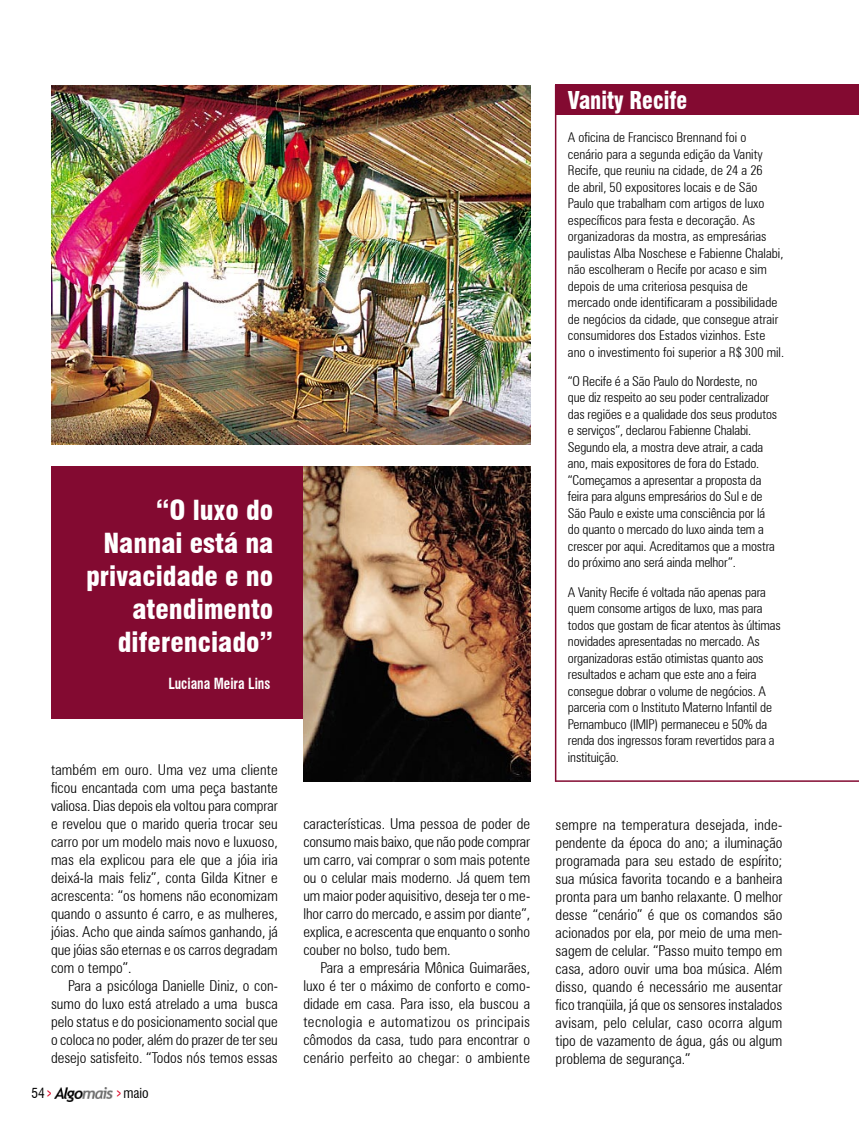
<style>
.page{position:relative;width:859px;height:1127px;background:#fff}
.page>*{position:absolute;margin:0;border:0;box-sizing:border-box;transform-origin:0 0}
.t1{font:900 condensed 27px/33px "Swiss 721 BT";color:#fff;text-align:right}
.t2{font:900 condensed 24px "Swiss 721 BT";color:#fff;scale:.9 1}
.t3{font:300 condensed 15px/18px "Zurich BT";color:#000;text-align:justify}
.t4{font:700 condensed 15px "Swiss 721 BT";color:#fff;scale:.9 1}
.t5{font:300 condensed 13.5px/16.5px "Zurich BT";letter-spacing:-.01em;color:#000}
.t6{font:condensed 13.5px "Swiss 721 BT";color:#000}
.s1{font-family:"Zurich BT";font-weight:700;font-stretch:extra-condensed;font-size:12px;color:#df0023}
</style>
<div class="page">
<img style="left:54px;top:1087px;width:58px;height:14px">
<div style="left:51px;top:466px;width:326px;height:253px;background:#830a31"></div>
<img style="left:303px;top:466px;width:227px;height:316px">
<div style="left:556px;top:85px;width:303px;height:30px;background:#830a31"></div>
<hr style="left:555px;top:85px;width:1px;height:697px;background:#830a31">
<hr style="left:556px;top:780px;width:303px;height:2px;background:#830a31">
<img style="left:51px;top:85px;width:479px;height:359px">
<h1 class="t1" style="left:86px;top:493px;width:189px">“O luxo do<br>Nannai está na privacidade e no atendimento diferenciado”</h1>
<p class="t4" style="left:168px;top:675px;width:115px">Luciana Meira Lins</p>
<p class="t3" style="left:51px;top:760px;width:228px">também em ouro. Uma vez uma cliente ficou encantada com uma peça bastante valiosa. Dias depois ela voltou para comprar e revelou que o marido queria trocar seu carro por um modelo mais novo e luxuoso, mas ela explicou para ele que a jóia iria deixá-la mais feliz”, conta Gilda Kitner e acrescenta: “os homens não economizam quando o assunto é carro, e as mulheres, jóias. Acho que ainda saímos ganhando, já que jóias são eternas e os carros degradam com o tempo”.</p>
<p class="t3" style="left:51px;top:976px;width:228px;text-indent:17px">Para a psicóloga Danielle Diniz, o con&shy;sumo do luxo está atrelado a uma busca pelo status e do posicionamento social que o coloca no poder, além do prazer de ter seu desejo satisfeito. “Todos nós temos essas</p>
<p class="t6" style="left:32px;top:1085px;width:22px">54<span class="s1">&gt;</span></p>
<p class="t6" style="left:116px;top:1085px;width:34px"><span class="s1">&gt;</span> maio</p>
<p class="t3" style="left:303px;top:815px;width:228px">características. Uma pessoa de poder de consumo mais baixo, que não pode comprar um carro, vai comprar o som mais potente ou o celular mais moderno. Já quem tem um maior poder aquisitivo, deseja ter o me&shy;lhor carro do mercado, e assim por diante”, explica, e acrescenta que enquanto o sonho couber no bolso, tudo bem.</p>
<p class="t3" style="left:303px;top:959px;width:228px;text-indent:17px">Para a empresária Mônica Guimarães, luxo é ter o máximo de conforto e como&shy;didade em casa. Para isso, ela buscou a tecnologia e automatizou os principais cômodos da casa, tudo para encontrar o cenário perfeito ao chegar: o ambiente</p>
<h2 class="t2" style="left:568px;top:85px;width:134px">Vanity Recife</h2>
<p class="t5" style="left:568px;top:129px;width:218px">A oficina de Francisco Brennand foi o cenário para a segunda edição da Vanity Recife, que reuniu na cidade, de 24 a 26<br>de abril, 50 expositores locais e de São Paulo que trabalham com artigos de luxo específicos para festa e decoração. As organizadoras da mostra, as empresárias paulistas Alba Noschese e Fabienne Chalabi, não escolheram o Recife por acaso e sim depois de uma criteriosa pesquisa de mercado onde identificaram a possibilidade de negócios da cidade, que consegue atrair consumidores dos Estados vizinhos. Este ano o investimento foi superior a R$ 300 mil.</p>
<p class="t5" style="left:568px;top:373px;width:211px">“O Recife é a São Paulo do Nordeste, no que diz respeito ao seu poder centralizador das regiões e a qualidade dos seus produtos e serviços”, declarou Fabienne Chalabi.<br>Segundo ela, a mostra deve atrair, a cada ano, mais expositores de fora do Estado. “Começamos a apresentar a proposta da feira para alguns empresários do Sul e de São Paulo e existe uma consciência por lá do quanto o mercado do luxo ainda tem a crescer por aqui. Acreditamos que a mostra do próximo ano será ainda melhor”.</p>
<p class="t5" style="left:568px;top:583px;width:214px">A Vanity Recife é voltada não apenas para quem consome artigos de luxo, mas para todos que gostam de ficar atentos às últimas novidades apresentadas no mercado. As organizadoras estão otimistas quanto aos resultados e acham que este ano a feira consegue dobrar o volume de negócios. A parceria com o Instituto Materno Infantil de Pernambuco (IMIP) permaneceu e 50% da renda dos ingressos foram revertidos para a instituição.</p>
<p class="t3" style="left:556px;top:816px;width:228px">sempre na temperatura desejada, inde&shy;pendente da época do ano; a iluminação programada para seu estado de espírito; sua música favorita tocando e a banheira pronta para um banho relaxante. O melhor desse “cenário” é que os comandos são acionados por ela, por meio de uma men&shy;sagem de celular. “Passo muito tempo em casa, adoro ouvir uma boa música. Além disso, quando é necessário me ausentar fico tranqüila, já que os sensores instalados avisam, pelo celular, caso ocorra algum tipo de vazamento de água, gás ou algum problema de segurança.”</p>
</div>
